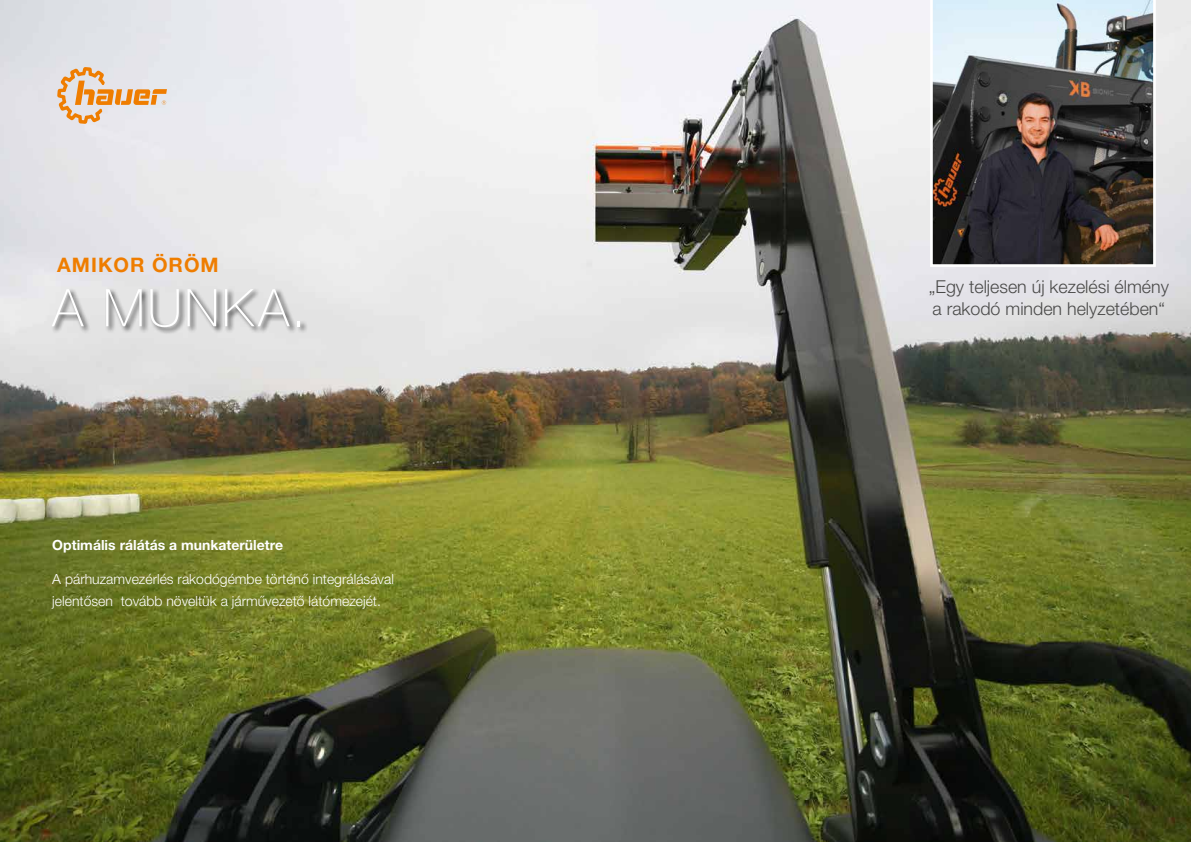
<style>
.page{position:relative;width:1191px;height:842px;background:#fff}
.page>*{position:absolute;margin:0;border:0;box-sizing:border-box;transform-origin:0 0}
.t1{font:100 52px "Helvetica Neue LT Pro";letter-spacing:.045em;color:#fff}
.t2{font:700 20px "Helvetica Neue LT Pro";letter-spacing:.05em;color:#ef7d00}
.t3{font:300 17.8px/22px "Helvetica Neue LT Pro";color:#4a4a49}
.t4{font:300 14px/22px "Helvetica Neue LT Pro";color:#fff}
.t5{font:700 14px "Helvetica Neue LT Pro";color:#fff}
</style>
<div class="page">
<img style="left:0;top:0;width:1191px;height:842px">
<img style="left:930px;top:0;width:225px;height:267px">
<svg style="left:57px;top:67px;width:110px;height:57px;background:#e7cbb0"></svg>
<div style="left:51px;top:288px;width:257px;height:47px;background:#000;opacity:.75"></div>
<h2 class="t2" style="left:57px;top:252px;width:163px">AMIKOR ÖRÖM</h2>
<h1 class="t1" style="left:52px;top:278px;width:255px">A MUNKA.</h1>
<p class="t5" style="left:52px;top:536px;width:232px">Optimális rálátás a munkaterületre</p>
<p class="t4" style="left:52px;top:568px;width:343px">A párhuzamvezérlés rakodógémbe történő integrálásával jelentősen tovább növeltük a járművezető látómezejét.</p>
<p class="t3" style="left:929px;top:275px;width:242px">„Egy teljesen új kezelési élmény a rakodó minden helyzetében“</p>
</div>
